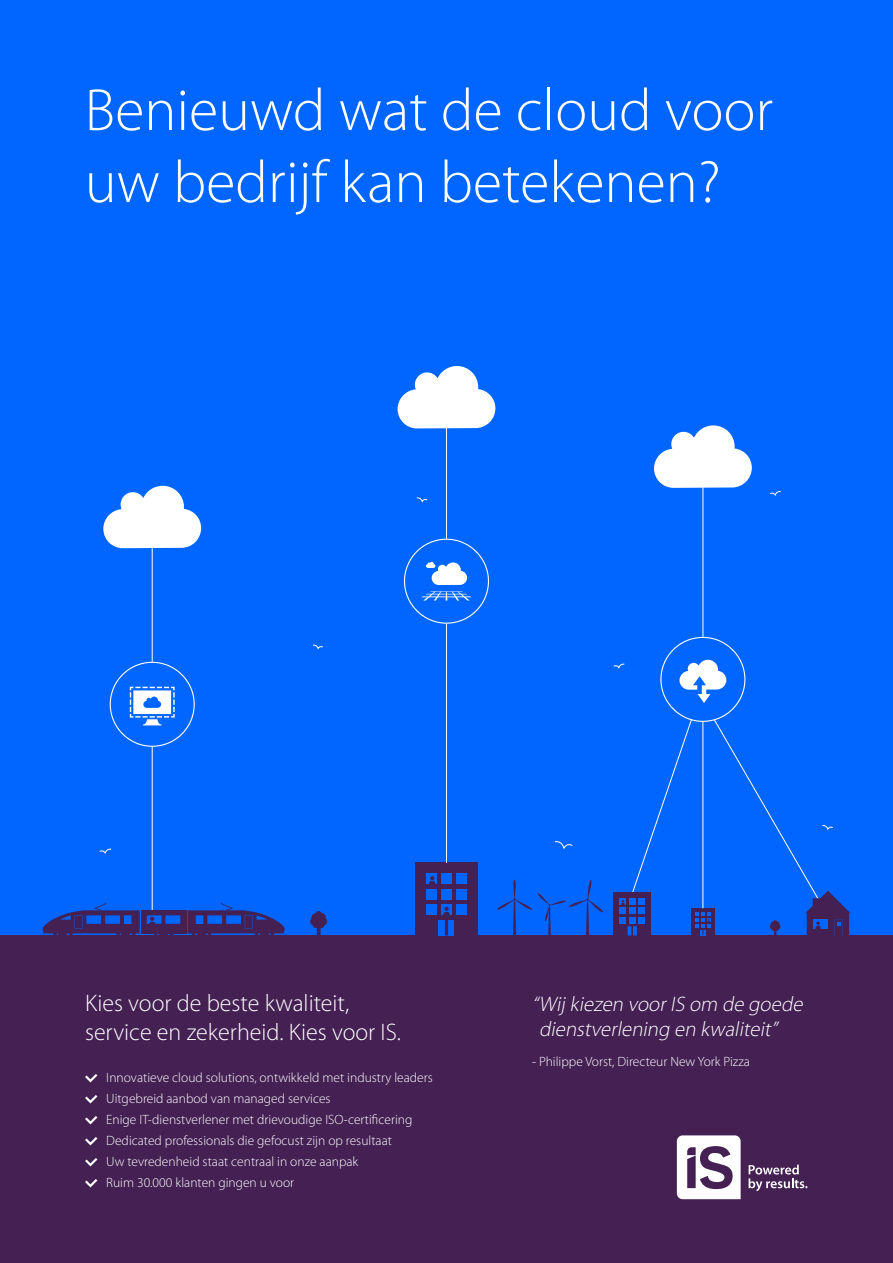
<style>
.page{position:relative;width:893px;height:1263px;background:#fff}
.page>*{position:absolute;margin:0;border:0;box-sizing:border-box;transform-origin:0 0}
.t1{font:300 60px/72px "Myriad Pro";color:#fff}
.t2{font:300 24px/28.8px "Myriad Pro";color:#fff}
.t3{font:italic 300 21px/25.2px "Myriad Pro";color:#fff}
.t4{font:300 13.5px/21px "Myriad Pro";color:#fff}
</style>
<div class="page">
<div style="left:0;top:0;width:893px;height:1254px;background:#06f"></div>
<div style="left:0;top:935px;width:893px;height:328px;background:#452053"></div>
<svg style="left:497px;top:879px;width:106px;height:56px"></svg>
<div style="left:415px;top:863px;width:63px;height:74px;background:#452053"></div>
<div style="left:439px;top:920px;width:15px;height:15px;background:#06f"></div>
<div style="left:426px;top:873px;width:11px;height:11px;background:#06f"></div>
<div style="left:456px;top:873px;width:11px;height:11px;background:#06f"></div>
<div style="left:441px;top:873px;width:11px;height:11px;background:#06f"></div>
<div style="left:426px;top:889px;width:11px;height:10px;background:#06f"></div>
<div style="left:441px;top:889px;width:11px;height:10px;background:#06f"></div>
<div style="left:456px;top:889px;width:11px;height:10px;background:#06f"></div>
<div style="left:426px;top:904px;width:11px;height:11px;background:#06f"></div>
<div style="left:456px;top:904px;width:11px;height:11px;background:#06f"></div>
<div style="left:441px;top:904px;width:11px;height:11px;background:#06f"></div>
<hr style="left:446px;top:624px;width:1px;height:239px;background:#fff">
<svg style="left:313px;top:645px;width:10px;height:5px"></svg>
<svg style="left:555px;top:841px;width:18px;height:9px"></svg>
<svg style="left:770px;top:491px;width:11px;height:5px"></svg>
<svg style="left:416px;top:497px;width:12px;height:6px"></svg>
<svg style="left:99px;top:848px;width:13px;height:6px"></svg>
<svg style="left:429px;top:876px;width:6px;height:8px"></svg>
<svg style="left:443px;top:907px;width:7px;height:28px"></svg>
<svg style="left:310px;top:911px;width:17px;height:24px"></svg>
<hr style="left:703px;top:478px;width:1px;height:159px;background:#fff">
<svg style="left:654px;top:425px;width:98px;height:63px"></svg>
<hr style="left:446px;top:423px;width:1px;height:116px;background:#fff">
<svg style="left:398px;top:366px;width:97px;height:62px"></svg>
<hr style="left:152px;top:548px;width:1px;height:114px;background:#fff">
<hr style="left:152px;top:747px;width:1px;height:164px;background:#fff">
<svg style="left:103px;top:486px;width:98px;height:62px"></svg>
<svg style="left:404px;top:538px;width:85px;height:86px"></svg>
<svg style="left:109px;top:661px;width:86px;height:86px"></svg>
<svg style="left:613px;top:636px;width:237px;height:299px"></svg>
<hr style="left:702px;top:721px;width:1px;height:187px;background:#fff">
<div style="left:159px;top:930px;width:9px;height:5px;background:#452053"></div>
<div style="left:141px;top:910px;width:46px;height:23px;background:#452053"></div>
<div style="left:147px;top:915px;width:14px;height:9px;background:#06f"></div>
<div style="left:166px;top:915px;width:14px;height:9px;background:#06f"></div>
<svg style="left:149px;top:917px;width:9px;height:18px"></svg>
<svg style="left:188px;top:903px;width:97px;height:32px"></svg>
<svg style="left:42px;top:903px;width:98px;height:32px"></svg>
<svg style="left:677px;top:1135px;width:64px;height:64px"></svg>
<svg style="left:748px;top:1164px;width:59px;height:27px"></svg>
<svg style="left:85px;top:1074px;width:12px;height:8px"></svg>
<svg style="left:85px;top:1095px;width:12px;height:8px"></svg>
<svg style="left:85px;top:1116px;width:12px;height:8px"></svg>
<svg style="left:85px;top:1137px;width:12px;height:8px"></svg>
<svg style="left:85px;top:1158px;width:12px;height:8px"></svg>
<svg style="left:85px;top:1179px;width:12px;height:8px"></svg>
<h1 class="t1" style="left:85px;top:73px;width:690px">Benieuwd wat de cloud voor uw bedrijf kan betekenen?</h1>
<h2 class="t2" style="left:85px;top:988px;width:317px">Kies voor de beste kwaliteit, service en zekerheid. Kies voor IS.</h2>
<p class="t4" style="left:106px;top:1067px;width:328px">Innovatieve cloud solutions, ontwikkeld met industry leaders Uitgebreid aanbod van managed services<br>Enige IT-dienstverlener met drievoudige ISO-certificering Dedicated professionals die gefocust zijn op resultaat<br>Uw tevredenheid staat centraal in onze aanpak<br>Ruim 30.000 klanten gingen u voor</p>
<h3 class="t3" style="left:539px;top:991px;width:269px;text-indent:-7px">“Wij kiezen voorIS om de goede dienstverlening en kwaliteit”</h3>
<p class="t4" style="left:532px;top:1051px;width:219px">- Philippe Vorst, Directeur New York Pizza</p>
</div>
